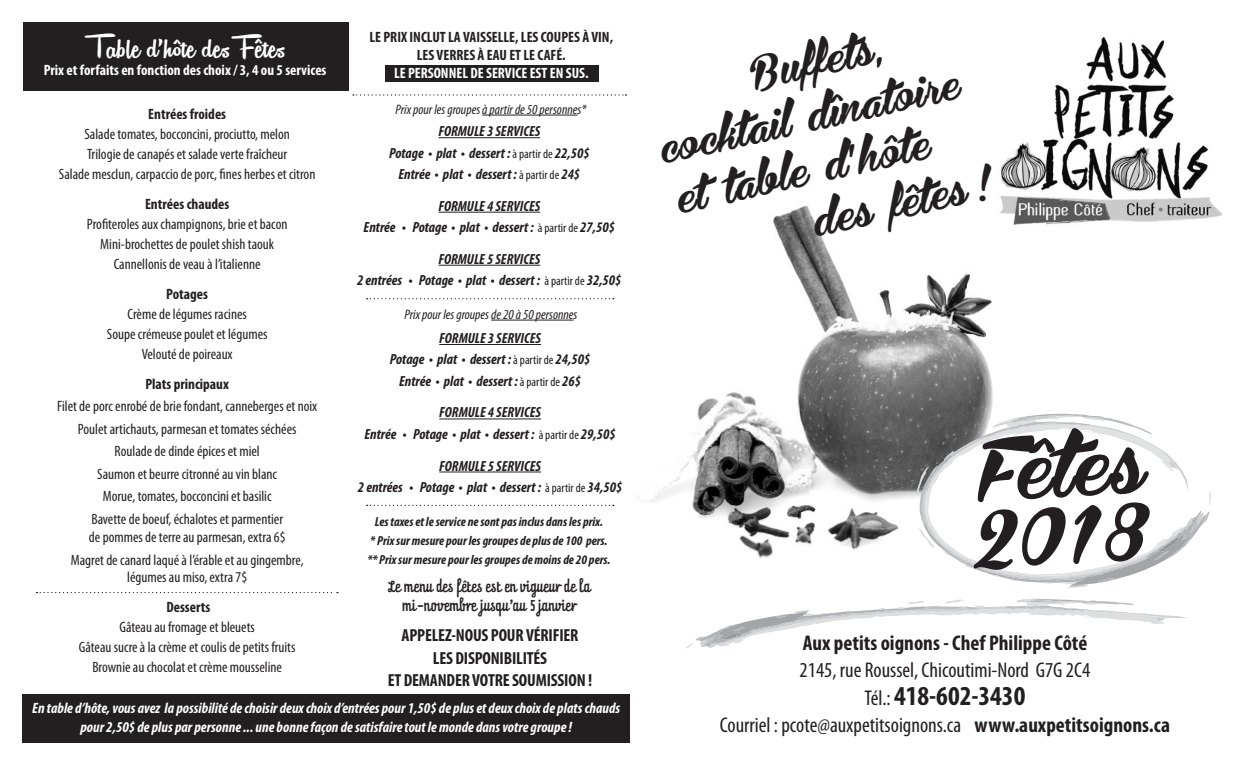
<style>
.page{position:relative;width:1260px;height:765px;background:#fff}
.page>*{position:absolute;margin:0;border:0;box-sizing:border-box;transform-origin:0 0}
.t1{font:80px "Bira PERSONALUSEONLY";color:#231f20}
.t2{font:41.5px "Bira PERSONALUSEONLY";color:#231f20}
.t3{font:37.5px "Remachine Script Personal Use Only";color:#fff}
.t4{font:700 condensed 27.5px "Myriad Pro";color:#231f20}
.t5{font:condensed 21.38px "Myriad Pro";color:#231f20}
.t6{font:700 condensed 21.38px "Myriad Pro";color:#231f20}
.t7{font:700 condensed 17.5px "Myriad Pro";letter-spacing:-.01em;color:#231f20}
.t8{font:condensed 15px "Myriad Pro";color:#231f20}
.t9{font:italic 700 condensed 15px/18.8px "Myriad Pro";color:#fff;text-align:center}
.t10{font:700 condensed 15px "Myriad Pro";color:#231f20}
.t11{font:700 condensed 15px "Myriad Pro";color:#fff}
.t12{font:italic 700 condensed 14.75px "Myriad Pro";color:#231f20}
.t13{font:italic condensed 13.75px "Myriad Pro";color:#231f20}
.t14{font:13.75px "Prater Script One";color:#231f20}
.t15{font:italic 700 condensed 13.12px "Myriad Pro";color:#231f20}
.s1{font-weight:400;font-style:normal;font-size:12.75px}
.s2{font-weight:400;font-size:21.38px}
.s3{font-weight:700}
</style>
<div class="page">
<img style="left:637px;top:206px;width:431px;height:352px">
<svg style="left:686px;top:598px;width:501px;height:51px"></svg>
<svg style="left:917px;top:414px;width:294px;height:174px"></svg>
<img style="left:969px;top:37px;width:253px;height:195px">
<div style="left:23px;top:22px;width:326px;height:69px;background:#231f20"></div>
<div style="left:22px;top:694px;width:608px;height:48px;background:#231f20"></div>
<svg style="left:36px;top:592px;width:302px;height:1px"></svg>
<div style="left:385px;top:65px;width:214px;height:16px;background:#231f20"></div>
<hr style="left:439px;top:137px;width:101px;height:1px;background:#231f20">
<hr style="left:439px;top:212px;width:101px;height:1px;background:#231f20">
<hr style="left:439px;top:265px;width:101px;height:1px;background:#231f20">
<hr style="left:482px;top:115px;width:96px;height:1px;background:#231f20">
<hr style="left:439px;top:344px;width:102px;height:1px;background:#231f20">
<hr style="left:439px;top:419px;width:102px;height:1px;background:#231f20">
<hr style="left:439px;top:472px;width:102px;height:1px;background:#231f20">
<hr style="left:491px;top:320px;width:83px;height:1px;background:#231f20">
<svg style="left:353px;top:94px;width:273px;height:2px"></svg>
<svg style="left:367px;top:298px;width:247px;height:1px"></svg>
<svg style="left:367px;top:505px;width:247px;height:1px"></svg>
<p class="t3" style="left:84px;top:25px;width:203px">Table d’hôte des Fêtes</p>
<p class="t11" style="left:44px;top:61px;width:284px">Prix et forfaits en fonction des choix / 3, 4 ou 5 services</p>
<p class="t10" style="left:148px;top:104px;width:79px">Entrées froides</p>
<p class="t8" style="left:84px;top:124px;width:207px">Salade tomates, bocconcini, prociutto, melon</p>
<p class="t8" style="left:87px;top:144px;width:202px">Trilogie de canapés et salade verte fraîcheur</p>
<p class="t8" style="left:59px;top:164px;width:258px">Salade mesclun, carpaccio de porc, fines herbes et citron</p>
<p class="t10" style="left:145px;top:194px;width:86px">Entrées chaudes</p>
<p class="t8" style="left:87px;top:214px;width:202px">Profiteroles aux champignons, brie et bacon</p>
<p class="t8" style="left:100px;top:234px;width:175px">Mini-brochettes de poulet shish taouk</p>
<p class="t8" style="left:114px;top:254px;width:148px">Cannellonis de veau à l’italienne</p>
<p class="t10" style="left:166px;top:284px;width:43px">Potages</p>
<p class="t8" style="left:128px;top:304px;width:121px">Crème de légumes racines</p>
<p class="t8" style="left:107px;top:324px;width:162px">Soupe crémeuse poulet et légumes</p>
<p class="t8" style="left:142px;top:344px;width:93px">Velouté de poireaux</p>
<p class="t10" style="left:145px;top:374px;width:85px">Plats principaux</p>
<p class="t8" style="left:57px;top:397px;width:262px">Filet de porc enrobé de brie fondant, canneberges et noix</p>
<p class="t8" style="left:78px;top:419px;width:220px">Poulet artichauts, parmesan et tomates séchées</p>
<p class="t8" style="left:115px;top:442px;width:147px">Roulade de dinde épices et miel</p>
<p class="t8" style="left:97px;top:464px;width:181px">Saumon et beurre citronné au vin blanc</p>
<p class="t8" style="left:103px;top:487px;width:170px">Morue, tomates, bocconcini et basilic</p>
<p class="t8" style="left:91px;top:509px;width:193px">Bavette de boeuf, échalotes et parmentier</p>
<p class="t8" style="left:89px;top:528px;width:198px">de pommes de terre au parmesan, extra 6$</p>
<p class="t8" style="left:71px;top:551px;width:234px">Magret de canard laqué à l’érable et au gingembre,</p>
<p class="t8" style="left:127px;top:568px;width:121px">légumes au miso, extra 7$</p>
<p class="t10" style="left:166px;top:598px;width:45px">Desserts</p>
<p class="t8" style="left:120px;top:618px;width:137px">Gâteau au fromage et bleuets</p>
<p class="t8" style="left:79px;top:638px;width:218px">Gâteau sucre à la crème et coulis de petits fruits</p>
<p class="t8" style="left:92px;top:658px;width:191px">Brownie au chocolat et crème mousseline</p>
<p class="t10" style="left:369px;top:27px;width:245px">LE PRIX INCLUT LA VAISSELLE, LES COUPES À VIN,</p>
<p class="t10" style="left:417px;top:45px;width:150px">LES VERRES À EAU ET LE CAFÉ.</p>
<p class="t11" style="left:394px;top:64px;width:196px">LE PERSONNEL DE SERVICE EST EN SUS.</p>
<p class="t13" style="left:396px;top:101px;width:193px">Prix pour les groupes à partir de 50 personnes*</p>
<p class="t12" style="left:439px;top:122px;width:103px">FORMULE 3 SERVICES</p>
<p class="t12" style="left:389px;top:144px;width:202px">Potage • plat • dessert : <span class="s1">à partir de</span> 22,50$</p>
<p class="t12" style="left:398px;top:165px;width:183px">Entrée • plat • dessert : <span class="s1">à partir de</span> 24$</p>
<p class="t12" style="left:439px;top:197px;width:103px">FORMULE 4 SERVICES</p>
<p class="t12" style="left:364px;top:218px;width:253px">Entrée • Potage • plat • dessert : <span class="s1">à partir de</span> 27,50$</p>
<p class="t12" style="left:439px;top:250px;width:103px">FORMULE 5 SERVICES</p>
<p class="t12" style="left:357px;top:271px;width:266px">2 entrées • Potage • plat • dessert : <span class="s1">à partir de</span> 32,50$</p>
<p class="t13" style="left:404px;top:306px;width:175px">Prix pour les groupes de 20 à 50 personnes</p>
<p class="t12" style="left:439px;top:329px;width:103px">FORMULE 3 SERVICES</p>
<p class="t12" style="left:390px;top:350px;width:202px">Potage • plat • dessert : <span class="s1">à partir de</span> 24,50$</p>
<p class="t12" style="left:399px;top:372px;width:183px">Entrée • plat • dessert : <span class="s1">à partir de</span> 26$</p>
<p class="t12" style="left:439px;top:403px;width:103px">FORMULE 4 SERVICES</p>
<p class="t12" style="left:364px;top:425px;width:253px">Entrée • Potage • plat • dessert : <span class="s1">à partir de</span> 29,50$</p>
<p class="t12" style="left:439px;top:456px;width:103px">FORMULE 5 SERVICES</p>
<p class="t12" style="left:358px;top:478px;width:266px">2 entrées • Potage • plat • dessert : <span class="s1">à partir de</span> 34,50$</p>
<p class="t15" style="left:375px;top:514px;width:230px">Les taxes et le service ne sont pas inclus dans les prix.</p>
<p class="t15" style="left:370px;top:532px;width:239px">* Prix sur mesure pour les groupes de plus de 100 pers.</p>
<p class="t15" style="left:367px;top:551px;width:245px">** Prix sur mesure pour les groupes de moins de 20 pers.</p>
<p class="t14" style="left:388px;top:578px;width:204px">Le menu des fêtes est en vigueur de la</p>
<p class="t14" style="left:403px;top:597px;width:176px">mi-novembre jusqu’au 5 janvier</p>
<p class="t7" style="left:402px;top:624px;width:178px">APPELEZ-NOUS POUR VÉRIFIER</p>
<p class="t7" style="left:433px;top:647px;width:116px">LES DISPONIBILITÉS</p>
<p class="t7" style="left:388px;top:669px;width:206px">ET DEMANDER VOTRE SOUMISSION !</p>
<p class="t9" style="left:32px;top:698px;width:589px">En table d’hôte, vous avez la possibilité de choisir deux choix d’entrées pour 1,50$ de plus et deux choix de plats chauds pour 2,50$ de plus par personne ... une bonne façon de satisfaire tout le monde dans votre groupe !</p>
<p class="t2" style="left:743px;top:44px;width:137px;rotate:-12deg">Buffets,</p>
<p class="t2" style="left:654px;top:117px;width:306px;rotate:-12deg">cocktail dînatoire</p>
<p class="t2" style="left:671px;top:167px;width:259px;rotate:-12deg">et table d’hôte</p>
<p class="t2" style="left:807px;top:191px;width:185px;rotate:-12deg">des fêtes !</p>
<p class="t1" style="left:971px;top:412px;width:170px;rotate:-3deg">Fêtes</p>
<p class="t1" style="left:971px;top:478px;width:177px;rotate:-3deg">2018</p>
<p class="t6" style="left:803px;top:630px;width:286px">Aux petits oignons - Chef Philippe Côté</p>
<p class="t5" style="left:800px;top:658px;width:292px">2145, rue Roussel, Chicoutimi-Nord G7G 2C4</p>
<p class="t4" style="left:865px;top:678px;width:162px"><span class="s2">Tél.:</span> 418-602-3430</p>
<p class="t5" style="left:720px;top:712px;width:452px">Courriel : pcote@auxpetitsoignons.ca <span class="s3">www.auxpetitsoignons.ca</span></p>
</div>
